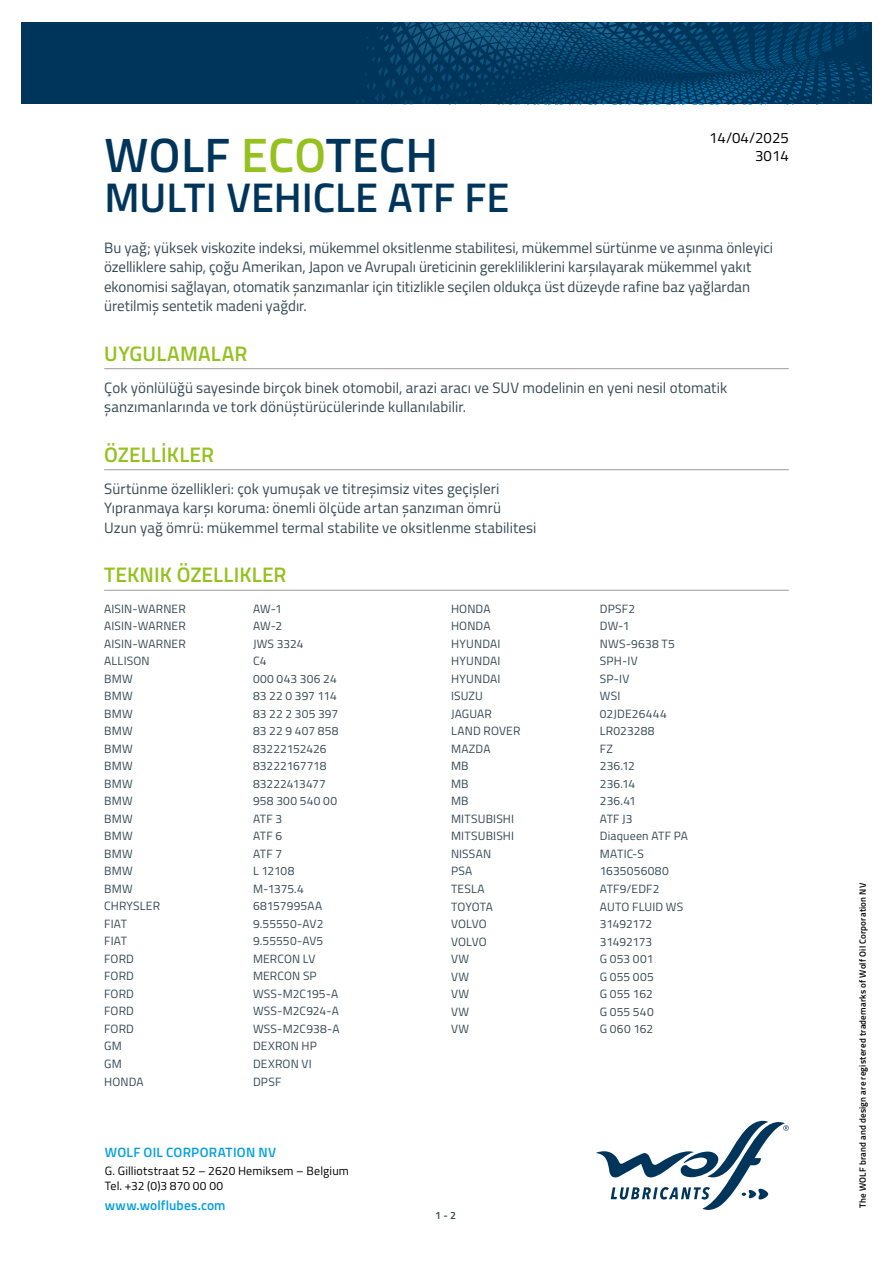
<style>
.page{position:relative;width:893px;height:1263px;background:#fff}
.page>*{position:absolute;margin:0;border:0;box-sizing:border-box;transform-origin:0 0}
.t1{font:600 48.3px "Titillium";letter-spacing:.01em;color:#00355b}
.t2{font:600 41.4px "Titillium";color:#00355b}
.t3{font:600 21px "Titillium";letter-spacing:.01em;color:#95c11f}
.t4{font:15px/19.5px "Titillium";color:#364953}
.t5{font:15px/18px "Titillium";color:#000;text-align:right}
.t6{font:600 13.5px "Titillium";letter-spacing:.015em;color:#009fe3}
.t7{font:12px "Titillium";letter-spacing:.01em;color:#364953}
.t8{font:12px/14.4px "Titillium";letter-spacing:.015em;color:#000}
.t9{font:12px "Titillium";letter-spacing:.03em;color:#364953}
.t10{font:12px "Titillium";letter-spacing:-.015em;color:#364953}
.t11{font:600 10.5px "Titillium";color:#364953}
.t12{font:600 9px "Titillium";letter-spacing:.025em;color:#000}
.s1{color:#95c11f}
</style>
<div class="page">
<svg style="left:596px;top:1121px;width:193px;height:89px"></svg>
<svg style="left:21px;top:22px;width:851px;height:82px;background:#013b62"></svg>
<hr style="left:104px;top:368px;width:685px;height:1px;background:#9d9d9c">
<hr style="left:104px;top:469px;width:685px;height:1px;background:#9d9d9c">
<hr style="left:104px;top:590px;width:685px;height:1px;background:#9d9d9c">
<p class="t5" style="left:709px;top:128px;width:81px">14/04/2025<br>3014</p>
<h1 class="t1" style="left:104px;top:118px;width:335px">WOLF <span class="s1">ECO</span>TECH</h1>
<h2 class="t2" style="left:104px;top:166px;width:407px">MULTI VEHICLE ATF FE</h2>
<p class="t4" style="left:104px;top:237px;width:670px">Bu yağ; yüksek viskozite indeksi, mükemmel oksitlenme stabilitesi, mükemmel sürtünme ve aşınma önleyici özelliklere sahip, çoğu Amerikan, Japon ve Avrupalı üreticinin gerekliliklerini karşılayarak mükemmel yakıt ekonomisi sağlayan, otomatik şanzımanlar için titizlikle seçilen oldukça üst düzeyde rafine baz yağlardan üretilmiş sentetik madeni yağdır.</p>
<h3 class="t3" style="left:104px;top:337px;width:145px">UYGULAMALAR</h3>
<p class="t4" style="left:104px;top:377px;width:625px">Çok yönlülüğü sayesinde birçok binek otomobil, arazi aracı ve SUV modelinin en yeni nesil otomatik şanzımanlarında ve tork dönüştürücülerinde kullanılabilir.</p>
<h3 class="t3" style="left:104px;top:438px;width:111px">ÖZELLİKLER</h3>
<p class="t4" style="left:104px;top:478px;width:434px">Sürtünme özellikleri: çok yumuşak ve titreşimsiz vites geçişleri<br>Yıpranmaya karşı koruma: önemli ölçüde artan şanzıman ömrü<br>Uzun yağ ömrü: mükemmel termal stabilite ve oksitlenme stabilitesi</p>
<h3 class="t3" style="left:104px;top:559px;width:184px">TEKNIK ÖZELLIKLER</h3>
<p class="t7" style="left:104px;top:600px;width:83px">AISIN-WARNER</p>
<p class="t7" style="left:253px;top:600px;width:30px">AW-1</p>
<p class="t7" style="left:104px;top:617px;width:83px">AISIN-WARNER</p>
<p class="t7" style="left:253px;top:617px;width:31px">AW-2</p>
<p class="t7" style="left:104px;top:635px;width:83px">AISIN-WARNER</p>
<p class="t7" style="left:253px;top:635px;width:52px">JWS 3324</p>
<p class="t7" style="left:104px;top:652px;width:47px">ALLISON</p>
<p class="t7" style="left:253px;top:652px;width:15px">C4</p>
<p class="t7" style="left:104px;top:670px;width:30px">BMW</p>
<p class="t9" style="left:253px;top:670px;width:85px">000 043 306 24</p>
<p class="t7" style="left:104px;top:687px;width:30px">BMW</p>
<p class="t7" style="left:253px;top:687px;width:85px">83 22 0 397 114</p>
<p class="t7" style="left:104px;top:705px;width:30px">BMW</p>
<p class="t7" style="left:253px;top:705px;width:87px">83 22 2 305 397</p>
<p class="t7" style="left:104px;top:722px;width:30px">BMW</p>
<p class="t7" style="left:253px;top:722px;width:87px">83 22 9 407 858</p>
<p class="t7" style="left:104px;top:740px;width:30px">BMW</p>
<p class="t7" style="left:253px;top:740px;width:75px">83222152426</p>
<p class="t7" style="left:104px;top:757px;width:30px">BMW</p>
<p class="t7" style="left:253px;top:757px;width:75px">83222167718</p>
<p class="t7" style="left:104px;top:775px;width:30px">BMW</p>
<p class="t7" style="left:253px;top:775px;width:74px">83222413477</p>
<p class="t7" style="left:104px;top:792px;width:30px">BMW</p>
<p class="t9" style="left:253px;top:792px;width:86px">958 300 540 00</p>
<p class="t7" style="left:104px;top:810px;width:30px">BMW</p>
<p class="t7" style="left:253px;top:810px;width:31px">ATF 3</p>
<p class="t7" style="left:104px;top:827px;width:30px">BMW</p>
<p class="t7" style="left:253px;top:827px;width:31px">ATF 6</p>
<p class="t7" style="left:104px;top:845px;width:30px">BMW</p>
<p class="t7" style="left:253px;top:845px;width:31px">ATF 7</p>
<p class="t7" style="left:104px;top:862px;width:30px">BMW</p>
<p class="t7" style="left:253px;top:862px;width:43px">L 12108</p>
<p class="t7" style="left:104px;top:880px;width:30px">BMW</p>
<p class="t7" style="left:253px;top:880px;width:52px">M-1375.4</p>
<p class="t7" style="left:104px;top:897px;width:57px">CHRYSLER</p>
<p class="t7" style="left:253px;top:897px;width:71px">68157995AA</p>
<p class="t7" style="left:104px;top:915px;width:24px">FIAT</p>
<p class="t7" style="left:253px;top:915px;width:72px">9.55550-AV2</p>
<p class="t7" style="left:104px;top:932px;width:24px">FIAT</p>
<p class="t7" style="left:253px;top:932px;width:72px">9.55550-AV5</p>
<p class="t7" style="left:104px;top:950px;width:31px">FORD</p>
<p class="t7" style="left:253px;top:950px;width:64px">MERCON LV</p>
<p class="t7" style="left:104px;top:967px;width:31px">FORD</p>
<p class="t7" style="left:253px;top:967px;width:65px">MERCON SP</p>
<p class="t7" style="left:104px;top:985px;width:31px">FORD</p>
<p class="t7" style="left:253px;top:985px;width:87px">WSS-M2C195-A</p>
<p class="t7" style="left:104px;top:1002px;width:31px">FORD</p>
<p class="t7" style="left:253px;top:1002px;width:87px">WSS-M2C924-A</p>
<p class="t7" style="left:104px;top:1020px;width:31px">FORD</p>
<p class="t7" style="left:253px;top:1020px;width:88px">WSS-M2C938-A</p>
<p class="t7" style="left:104px;top:1037px;width:19px">GM</p>
<p class="t7" style="left:253px;top:1037px;width:65px">DEXRON HP</p>
<p class="t7" style="left:104px;top:1055px;width:19px">GM</p>
<p class="t7" style="left:253px;top:1055px;width:60px">DEXRON VI</p>
<p class="t7" style="left:104px;top:1072px;width:41px">HONDA</p>
<p class="t7" style="left:253px;top:1072px;width:30px">DPSF</p>
<p class="t7" style="left:451px;top:600px;width:41px">HONDA</p>
<p class="t7" style="left:600px;top:600px;width:37px">DPSF2</p>
<p class="t7" style="left:451px;top:617px;width:41px">HONDA</p>
<p class="t7" style="left:600px;top:617px;width:31px">DW-1</p>
<p class="t7" style="left:451px;top:635px;width:51px">HYUNDAI</p>
<p class="t7" style="left:600px;top:635px;width:76px">NWS-9638 T5</p>
<p class="t7" style="left:451px;top:652px;width:51px">HYUNDAI</p>
<p class="t7" style="left:600px;top:652px;width:39px">SPH-IV</p>
<p class="t7" style="left:451px;top:670px;width:51px">HYUNDAI</p>
<p class="t7" style="left:600px;top:670px;width:31px">SP-IV</p>
<p class="t7" style="left:451px;top:687px;width:33px">ISUZU</p>
<p class="t7" style="left:600px;top:687px;width:22px">WSI</p>
<p class="t7" style="left:451px;top:705px;width:43px">JAGUAR</p>
<p class="t7" style="left:600px;top:705px;width:68px">02JDE26444</p>
<p class="t7" style="left:451px;top:722px;width:71px">LAND ROVER</p>
<p class="t7" style="left:600px;top:722px;width:56px">LR023288</p>
<p class="t7" style="left:451px;top:740px;width:41px">MAZDA</p>
<p class="t7" style="left:600px;top:740px;width:15px">FZ</p>
<p class="t7" style="left:451px;top:757px;width:19px">MB</p>
<p class="t7" style="left:600px;top:757px;width:37px">236.12</p>
<p class="t7" style="left:451px;top:775px;width:19px">MB</p>
<p class="t7" style="left:600px;top:775px;width:37px">236.14</p>
<p class="t7" style="left:451px;top:792px;width:19px">MB</p>
<p class="t7" style="left:600px;top:792px;width:38px">236.41</p>
<p class="t7" style="left:451px;top:810px;width:65px">MITSUBISHI</p>
<p class="t7" style="left:600px;top:810px;width:34px">ATF J3</p>
<p class="t7" style="left:451px;top:827px;width:65px">MITSUBISHI</p>
<p class="t7" style="left:600px;top:827px;width:90px">Diaqueen ATF PA</p>
<p class="t7" style="left:451px;top:845px;width:42px">NISSAN</p>
<p class="t7" style="left:600px;top:845px;width:46px">MATIC-S</p>
<p class="t7" style="left:451px;top:862px;width:23px">PSA</p>
<p class="t7" style="left:600px;top:862px;width:71px">1635056080</p>
<p class="t7" style="left:451px;top:880px;width:35px">TESLA</p>
<p class="t7" style="left:600px;top:880px;width:61px">ATF9/EDF2</p>
<p class="t7" style="left:451px;top:897px;width:44px">TOYOTA</p>
<p class="t7" style="left:600px;top:897px;width:85px">AUTO FLUID WS</p>
<p class="t7" style="left:451px;top:915px;width:37px">VOLVO</p>
<p class="t10" style="left:600px;top:915px;width:54px">31492172</p>
<p class="t7" style="left:451px;top:932px;width:37px">VOLVO</p>
<p class="t10" style="left:600px;top:932px;width:54px">31492173</p>
<p class="t7" style="left:451px;top:950px;width:20px">VW</p>
<p class="t7" style="left:600px;top:950px;width:55px">G 053 001</p>
<p class="t7" style="left:451px;top:967px;width:20px">VW</p>
<p class="t7" style="left:600px;top:967px;width:55px">G 055 005</p>
<p class="t7" style="left:451px;top:985px;width:20px">VW</p>
<p class="t7" style="left:600px;top:985px;width:55px">G 055 162</p>
<p class="t7" style="left:451px;top:1002px;width:20px">VW</p>
<p class="t7" style="left:600px;top:1002px;width:55px">G 055 540</p>
<p class="t7" style="left:451px;top:1020px;width:20px">VW</p>
<p class="t7" style="left:600px;top:1020px;width:55px">G 060 162</p>
<p class="t6" style="left:105px;top:1142px;width:173px">WOLF OIL CORPORATION NV</p>
<p class="t8" style="left:105px;top:1163px;width:246px">G. Gilliotstraat 52 – 2620 Hemiksem – Belgium<br>Tel. +32 (0)3 870 00 00</p>
<p class="t6" style="left:105px;top:1195px;width:122px">www.wolflubes.com</p>
<p class="t11" style="left:435px;top:1207px;width:22px">1 - 2</p>
<p class="t12" style="left:856px;top:1208px;width:326px;rotate:-90deg">The WOLF brand and design are registered trademarks of Wolf Oil Corporation NV</p>
</div>
